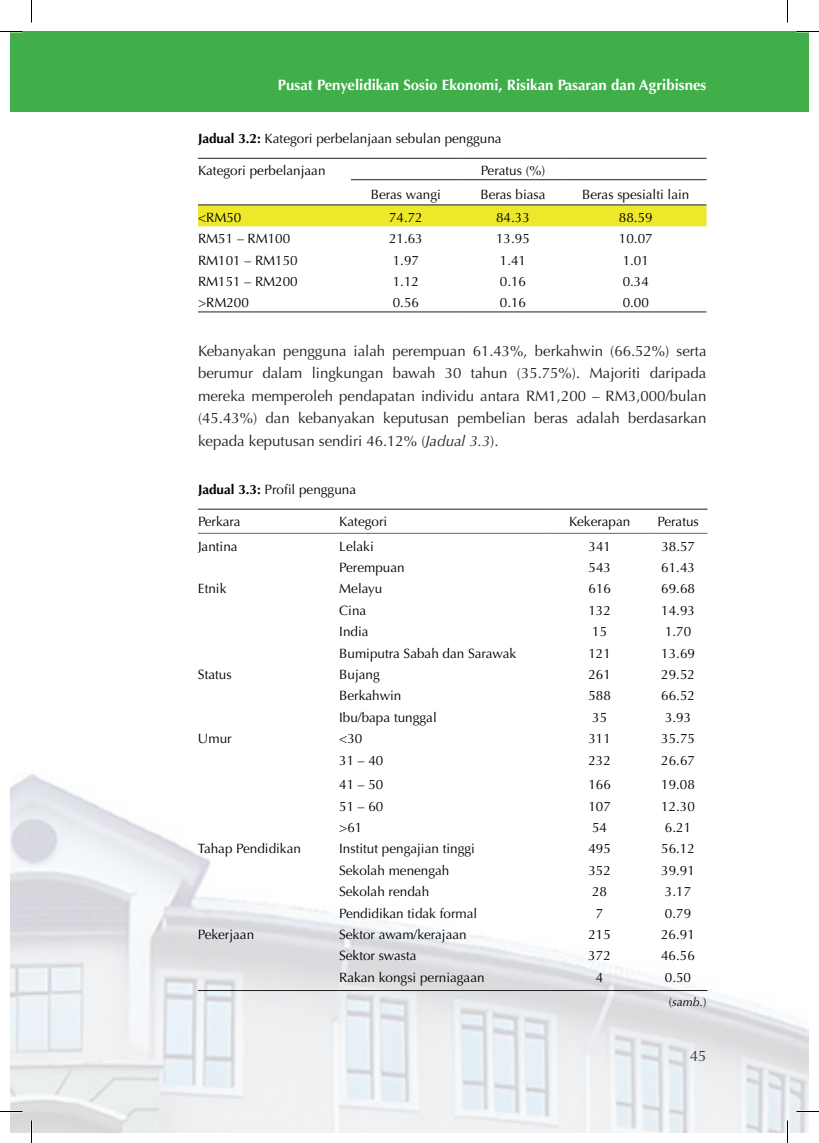
<style>
.page{position:relative;width:819px;height:1143px;background:#fff}
.page>*{position:absolute;margin:0;border:0;box-sizing:border-box;transform-origin:0 0}
.t1{font:15px/22.5px "Optima";color:#231f20;text-align:justify}
.t2{font:700 15px "Optima";color:#fff}
.t3{font:13.5px "Optima";color:#000}
.t4{font:italic 12px "Optima";color:#000}
.s1{font-weight:700}
.s2{font-style:italic}
.s3{font-style:normal}
</style>
<div class="page">
<div style="left:10px;top:32px;width:799px;height:80px;background:#40ae49"></div>
<img style="left:10px;top:774px;width:799px;height:358px">
<div style="left:198px;top:206px;width:508px;height:20px;background:#ede92a"></div>
<hr style="left:198px;top:158px;width:153px;height:1px;background:#231f20">
<hr style="left:198px;top:205px;width:153px;height:1px;background:#231f20">
<hr style="left:351px;top:158px;width:110px;height:1px;background:#231f20">
<hr style="left:461px;top:158px;width:104px;height:1px;background:#231f20">
<hr style="left:565px;top:158px;width:141px;height:1px;background:#231f20">
<hr style="left:351px;top:205px;width:110px;height:1px;background:#231f20">
<hr style="left:461px;top:205px;width:104px;height:1px;background:#231f20">
<hr style="left:565px;top:205px;width:141px;height:1px;background:#231f20">
<hr style="left:198px;top:312px;width:153px;height:1px;background:#231f20">
<hr style="left:351px;top:312px;width:110px;height:1px;background:#231f20">
<hr style="left:461px;top:312px;width:104px;height:1px;background:#231f20">
<hr style="left:565px;top:312px;width:141px;height:1px;background:#231f20">
<hr style="left:351px;top:179px;width:110px;height:1px;background:#231f20">
<hr style="left:461px;top:179px;width:104px;height:1px;background:#231f20">
<hr style="left:565px;top:179px;width:141px;height:1px;background:#231f20">
<hr style="left:198px;top:509px;width:141px;height:1px;background:#231f20">
<hr style="left:339px;top:509px;width:212px;height:1px;background:#231f20">
<hr style="left:551px;top:509px;width:98px;height:1px;background:#231f20">
<hr style="left:649px;top:509px;width:59px;height:1px;background:#231f20">
<hr style="left:198px;top:533px;width:141px;height:1px;background:#636568">
<hr style="left:339px;top:533px;width:212px;height:1px;background:#636568">
<hr style="left:551px;top:533px;width:98px;height:1px;background:#636568">
<hr style="left:649px;top:533px;width:59px;height:1px;background:#636568">
<hr style="left:198px;top:990px;width:141px;height:1px;background:#231f20">
<hr style="left:339px;top:990px;width:212px;height:1px;background:#231f20">
<hr style="left:551px;top:990px;width:98px;height:1px;background:#231f20">
<hr style="left:649px;top:990px;width:59px;height:1px;background:#231f20">
<svg style="left:0;top:31px;width:22px;height:1px"></svg>
<svg style="left:796px;top:31px;width:23px;height:1px"></svg>
<svg style="left:0;top:1111px;width:22px;height:1px"></svg>
<svg style="left:796px;top:1111px;width:23px;height:1px"></svg>
<svg style="left:31px;top:0;width:1px;height:22px"></svg>
<svg style="left:31px;top:1120px;width:1px;height:23px"></svg>
<svg style="left:787px;top:0;width:1px;height:22px"></svg>
<svg style="left:787px;top:1120px;width:1px;height:23px"></svg>
<p class="t2" style="left:278px;top:77px;width:430px">Pusat Penyelidikan Sosio Ekonomi, Risikan Pasaran dan Agribisnes</p>
<p class="t3" style="left:198px;top:131px;width:305px"><span class="s1">Jadual 3.2:</span> Kategori perbelanjaan sebulan pengguna</p>
<p class="t3" style="left:198px;top:163px;width:129px">Kategori perbelanjaan</p>
<p class="t3" style="left:481px;top:163px;width:66px">Peratus (%)</p>
<p class="t3" style="left:371px;top:186px;width:72px">Beras wangi</p>
<p class="t3" style="left:480px;top:186px;width:67px">Beras biasa</p>
<p class="t3" style="left:582px;top:186px;width:109px">Beras spesialti lain</p>
<p class="t3" style="left:198px;top:209px;width:45px">&lt;RM50</p>
<p class="t3" style="left:389px;top:209px;width:35px">74.72</p>
<p class="t3" style="left:496px;top:209px;width:35px">84.33</p>
<p class="t3" style="left:619px;top:209px;width:35px">88.59</p>
<p class="t3" style="left:198px;top:231px;width:94px">RM51 – RM100</p>
<p class="t3" style="left:389px;top:231px;width:35px">21.63</p>
<p class="t3" style="left:496px;top:231px;width:35px">13.95</p>
<p class="t3" style="left:619px;top:231px;width:35px">10.07</p>
<p class="t3" style="left:198px;top:252px;width:101px">RM101 – RM150</p>
<p class="t3" style="left:393px;top:252px;width:28px">1.97</p>
<p class="t3" style="left:500px;top:252px;width:28px">1.41</p>
<p class="t3" style="left:623px;top:252px;width:28px">1.01</p>
<p class="t3" style="left:198px;top:274px;width:101px">RM151 – RM200</p>
<p class="t3" style="left:393px;top:274px;width:28px">1.12</p>
<p class="t3" style="left:500px;top:274px;width:28px">0.16</p>
<p class="t3" style="left:623px;top:274px;width:28px">0.34</p>
<p class="t3" style="left:198px;top:295px;width:52px">&gt;RM200</p>
<p class="t3" style="left:393px;top:295px;width:28px">0.56</p>
<p class="t3" style="left:500px;top:295px;width:28px">0.16</p>
<p class="t3" style="left:623px;top:295px;width:28px">0.00</p>
<p class="t1" style="left:198px;top:340px;width:510px">Kebanyakan pengguna ialah perempuan 61.43%, berkahwin (66.52%) serta berumur dalam lingkungan bawah 30 tahun (35.75%). Majoriti daripada mereka memperoleh pendapatan individu antara RM1,200 – RM3,000/bulan (45.43%) dan kebanyakan keputusan pembelian beras adalah berdasarkan kepada keputusan sendiri 46.12% (<span class="s2">Jadual 3.3</span>).</p>
<p class="t3" style="left:198px;top:481px;width:160px"><span class="s1">Jadual 3.3:</span> Profil pengguna</p>
<p class="t3" style="left:198px;top:514px;width:44px">Perkara</p>
<p class="t3" style="left:339px;top:514px;width:50px">Kategori</p>
<p class="t3" style="left:569px;top:514px;width:63px">Kekerapan</p>
<p class="t3" style="left:658px;top:514px;width:43px">Peratus</p>
<p class="t3" style="left:198px;top:538px;width:41px">Jantina</p>
<p class="t3" style="left:339px;top:538px;width:36px">Lelaki</p>
<p class="t3" style="left:589px;top:538px;width:24px">341</p>
<p class="t3" style="left:661px;top:538px;width:35px">38.57</p>
<p class="t3" style="left:339px;top:560px;width:67px">Perempuan</p>
<p class="t3" style="left:589px;top:560px;width:24px">543</p>
<p class="t3" style="left:661px;top:560px;width:35px">61.43</p>
<p class="t3" style="left:198px;top:581px;width:30px">Etnik</p>
<p class="t3" style="left:339px;top:581px;width:45px">Melayu</p>
<p class="t3" style="left:589px;top:581px;width:24px">616</p>
<p class="t3" style="left:661px;top:581px;width:35px">69.68</p>
<p class="t3" style="left:339px;top:602px;width:29px">Cina</p>
<p class="t3" style="left:588px;top:602px;width:24px">132</p>
<p class="t3" style="left:661px;top:602px;width:35px">14.93</p>
<p class="t3" style="left:339px;top:624px;width:31px">India</p>
<p class="t3" style="left:592px;top:624px;width:17px">15</p>
<p class="t3" style="left:665px;top:624px;width:28px">1.70</p>
<p class="t3" style="left:339px;top:645px;width:178px">Bumiputra Sabah dan Sarawak</p>
<p class="t3" style="left:588px;top:645px;width:24px">121</p>
<p class="t3" style="left:661px;top:645px;width:35px">13.69</p>
<p class="t3" style="left:198px;top:667px;width:35px">Status</p>
<p class="t3" style="left:339px;top:667px;width:42px">Bujang</p>
<p class="t3" style="left:588px;top:667px;width:24px">261</p>
<p class="t3" style="left:661px;top:667px;width:35px">29.52</p>
<p class="t3" style="left:339px;top:688px;width:64px">Berkahwin</p>
<p class="t3" style="left:588px;top:688px;width:24px">588</p>
<p class="t3" style="left:661px;top:688px;width:35px">66.52</p>
<p class="t3" style="left:339px;top:709px;width:99px">Ibu/bapa tunggal</p>
<p class="t3" style="left:592px;top:709px;width:17px">35</p>
<p class="t3" style="left:665px;top:709px;width:28px">3.93</p>
<p class="t3" style="left:198px;top:731px;width:35px">Umur</p>
<p class="t3" style="left:339px;top:731px;width:25px">&lt;30</p>
<p class="t3" style="left:588px;top:731px;width:24px">311</p>
<p class="t3" style="left:661px;top:731px;width:35px">35.75</p>
<p class="t3" style="left:339px;top:752px;width:46px">31 – 40</p>
<p class="t3" style="left:588px;top:752px;width:24px">232</p>
<p class="t3" style="left:661px;top:752px;width:35px">26.67</p>
<p class="t3" style="left:339px;top:777px;width:46px">41 – 50</p>
<p class="t3" style="left:588px;top:777px;width:24px">166</p>
<p class="t3" style="left:661px;top:777px;width:35px">19.08</p>
<p class="t3" style="left:339px;top:798px;width:46px">51 – 60</p>
<p class="t3" style="left:588px;top:798px;width:24px">107</p>
<p class="t3" style="left:661px;top:798px;width:35px">12.30</p>
<p class="t3" style="left:339px;top:820px;width:25px">&gt;61</p>
<p class="t3" style="left:592px;top:820px;width:17px">54</p>
<p class="t3" style="left:665px;top:820px;width:28px">6.21</p>
<p class="t3" style="left:198px;top:841px;width:105px">Tahap Pendidikan</p>
<p class="t3" style="left:339px;top:841px;width:137px">Institut pengajian tinggi</p>
<p class="t3" style="left:588px;top:841px;width:24px">495</p>
<p class="t3" style="left:661px;top:841px;width:35px">56.12</p>
<p class="t3" style="left:339px;top:862px;width:112px">Sekolah menengah</p>
<p class="t3" style="left:588px;top:862px;width:24px">352</p>
<p class="t3" style="left:661px;top:862px;width:35px">39.91</p>
<p class="t3" style="left:339px;top:884px;width:92px">Sekolah rendah</p>
<p class="t3" style="left:592px;top:884px;width:17px">28</p>
<p class="t3" style="left:665px;top:884px;width:28px">3.17</p>
<p class="t3" style="left:339px;top:905px;width:140px">Pendidikan tidak formal</p>
<p class="t3" style="left:596px;top:905px;width:9px">7</p>
<p class="t3" style="left:665px;top:905px;width:28px">0.79</p>
<p class="t3" style="left:198px;top:927px;width:58px">Pekerjaan</p>
<p class="t3" style="left:339px;top:927px;width:129px">Sektor awam/kerajaan</p>
<p class="t3" style="left:588px;top:927px;width:24px">215</p>
<p class="t3" style="left:661px;top:927px;width:35px">26.91</p>
<p class="t3" style="left:339px;top:948px;width:79px">Sektor swasta</p>
<p class="t3" style="left:588px;top:948px;width:24px">372</p>
<p class="t3" style="left:661px;top:948px;width:35px">46.56</p>
<p class="t3" style="left:339px;top:969px;width:147px">Rakan kongsi perniagaan</p>
<p class="t3" style="left:596px;top:969px;width:9px">4</p>
<p class="t3" style="left:665px;top:969px;width:28px">0.50</p>
<p class="t4" style="left:669px;top:994px;width:39px"><span class="s3">(</span>samb.<span class="s3">)</span></p>
<p class="t1" style="left:690px;top:1045px;width:18px">45</p>
</div>
